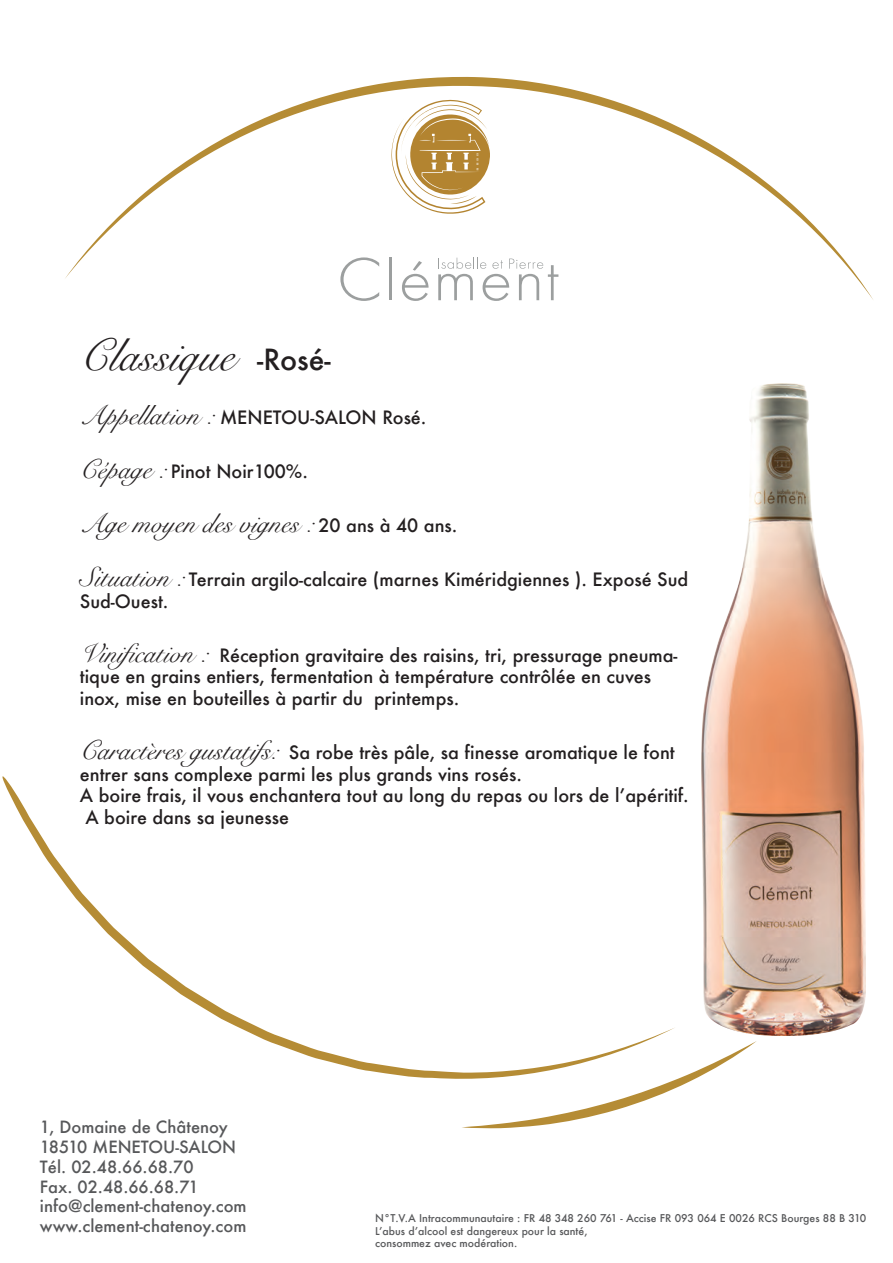
<style>
.page{position:relative;width:893px;height:1263px;background:#fff}
.page>*{position:absolute;margin:0;border:0;box-sizing:border-box;transform-origin:0 0}
.t1{font:45px "Snell Roundhand";color:#231f20}
.t2{font:27px "Snell Roundhand";color:#231f20}
.t3{font:500 18px/21.6px "Futura";color:#231f20}
.t4{font:500 16.5px/19.8px "Futura";color:#57585a}
.t5{font:500 10.5px/12.6px "Futura";color:#57585a}
.s1{font-family:"Futura";font-weight:500;font-size:28.5px}
.s2{font-family:"Snell Roundhand";font-weight:400;font-size:27px}
.s3{font-family:"Futura";font-weight:500;font-size:18px}
</style>
<div class="page">
<img style="left:701px;top:384px;width:164px;height:651px">
<svg style="left:65px;top:76px;width:808px;height:225px"></svg>
<svg style="left:462px;top:1041px;width:295px;height:87px"></svg>
<svg style="left:2px;top:776px;width:674px;height:307px"></svg>
<h1 class="t1" style="left:80px;top:320px;width:252px">Classique <span class="s1">-Rosé-</span></h1>
<p class="t3" style="left:80px;top:406px;width:348px"><span class="s2">Appellation :</span> MENETOU-SALON Rosé.</p>
<p class="t3" style="left:80px;top:460px;width:230px"><span class="s2">Cépage :</span> Pinot Noir100%.</p>
<h2 class="t2" style="left:80px;top:502px;width:379px">Age moyen des vignes : <span class="s3">20 ans à 40 ans.</span></h2>
<p class="t3" style="left:80px;top:568px;width:610px"><span class="s2">Situation :</span> Terrain argilo-calcaire (marnes Kiméridgiennes ). Exposé Sud<br>Sud-Ouest.</p>
<p class="t3" style="left:80px;top:644px;width:599px"><span class="s2">Vinification :</span> Réception gravitaire des raisins, tri, pressurage pneuma&shy;tique en grains entiers, fermentation à température contrôlée en cuves inox, mise en bouteilles à partir du printemps.</p>
<p class="t3" style="left:80px;top:741px;width:596px"><span class="s2">Caractères gustatifs:</span> Sa robe très pâle, sa finesse aromatique le font</p>
<p class="t3" style="left:80px;top:763px;width:444px">entrer sans complexe parmi les plus grands vins rosés.</p>
<p class="t3" style="left:80px;top:784px;width:610px">A boire frais, il vous enchantera tout au long du repas ou lors de lʼapéritif.</p>
<p class="t3" style="left:85px;top:806px;width:205px">A boire dans sa jeunesse</p>
<p class="t4" style="left:40px;top:1117px;width:208px">1, Domaine de Châtenoy<br>18510 MENETOU-SALON<br>Tél. 02.48.66.68.70<br>Fax. 02.48.66.68.71 info@clement-chatenoy.com www.clement-chatenoy.com</p>
<p class="t5" style="left:375px;top:1212px;width:493px">N°T.V.A Intracommunautaire : FR 48 348 260 761 - Accise FR 093 064 E 0026 RCS Bourges 88 B 310<br>Lʼabus dʼalcool est dangereux pour la santé,<br>consommez avec modération.</p>
</div>
